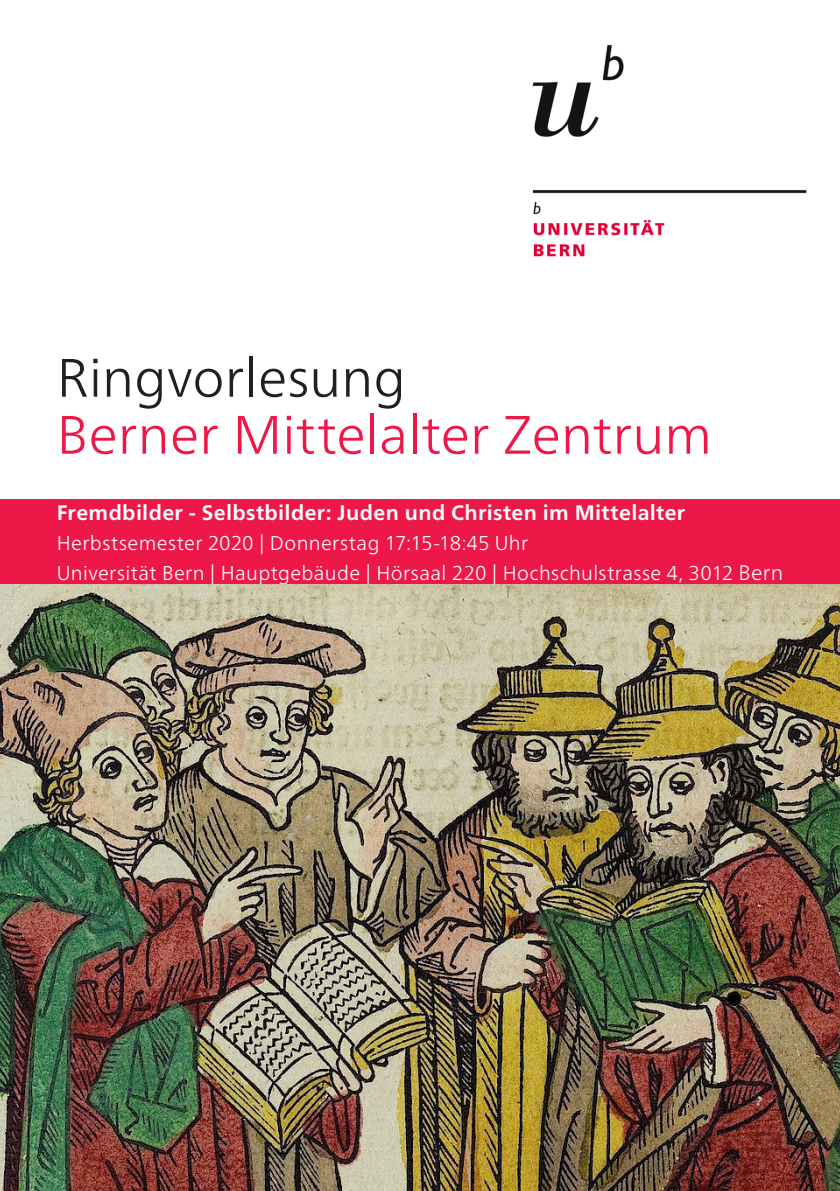
<style>
.page{position:relative;width:840px;height:1191px;background:#fff}
.page>*{position:absolute;margin:0;border:0;box-sizing:border-box;transform-origin:0 0}
.Headline_Rot{font:300 54px "Frutiger Neue LT Pro";letter-spacing:.005em;color:#ed1748}
.Headline{font:300 54px "Frutiger Neue LT Pro";letter-spacing:.005em;color:#231f20}
.Umschlag_Untertitel{font:700 21px "Frutiger Neue LT Pro";letter-spacing:.02em;color:#fff}
.Umschlag_Untertitel-2{font:300 20px "Frutiger Neue LT Pro";letter-spacing:.02em;color:#fff}
.s1{font-size:21px}
</style>
<div class="page">
<div style="left:0;top:499px;width:839px;height:85px;background:#ed1748"></div>
<img style="left:0;top:584px;width:839px;height:607px">
<img style="left:532px;top:44px;width:275px;height:213px">
<p class="Headline" style="left:57px;top:345px;width:350px">Ringvorlesung</p>
<p class="Headline_Rot" style="left:57px;top:402px;width:656px">Berner Mittelalter Zentrum</p>
<p class="Umschlag_Untertitel" style="left:57px;top:500px;width:629px">Fremdbilder - Selbstbilder: Juden und Christen im Mittelalter</p>
<p class="Umschlag_Untertitel-2" style="left:57px;top:530px;width:472px">Herbstsemester 2020 | Donnerstag 17:15-18:45 Uhr</p>
<p class="Umschlag_Untertitel-2" style="left:57px;top:560px;width:727px">Universität Bern | Hauptgebäude | Hörsaal 220 | Hochschulstrasse 4, 3012 <span class="s1">Bern</span></p>
</div>
